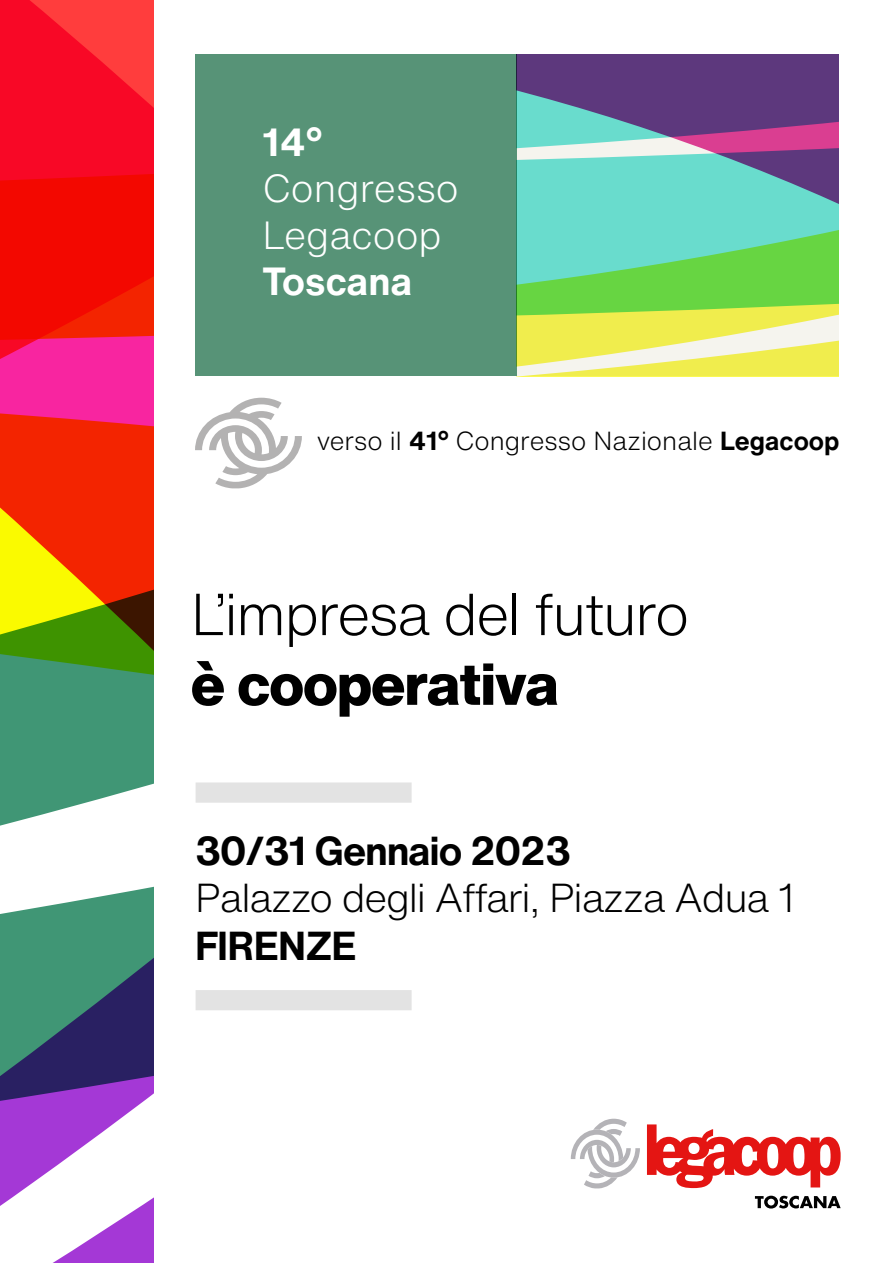
<style>
.page{position:relative;width:893px;height:1263px;background:#fff}
.page>*{position:absolute;margin:0;border:0;box-sizing:border-box;transform-origin:0 0}
.t1{font:300 58.05px "Helvetica Now Text";letter-spacing:-.03em;color:#000}
.t2{font:800 58.05px "Helvetica Now Text";letter-spacing:-.03em;color:#000}
.t3{font:300 39.75px "Helvetica Now Text";letter-spacing:-.03em;color:#000}
.t4{font:700 39.75px "Helvetica Now Text";letter-spacing:-.03em;color:#000}
.t5{font:300 38.55px/46.3px "Helvetica Now Text";color:#fff}
.t6{font:700 38.55px "Helvetica Now Text";color:#fff}
.t7{font:300 25.8px "Helvetica Now Text";color:#000}
.s1{font-weight:700}
</style>
<div class="page">
<div style="left:196px;top:782px;width:216px;height:21px;background:#e3e3e3"></div>
<div style="left:196px;top:990px;width:216px;height:20px;background:#e3e3e3"></div>
<svg style="left:195px;top:398px;width:107px;height:90px"></svg>
<div style="left:195px;top:54px;width:322px;height:322px;background:#579377"></div>
<svg style="left:517px;top:54px;width:322px;height:322px;background:#88b391"></svg>
<svg style="left:571px;top:1119px;width:69px;height:69px"></svg>
<svg style="left:647px;top:1124px;width:194px;height:64px"></svg>
<svg style="left:755px;top:1196px;width:86px;height:12px"></svg>
<svg style="left:0;top:0;width:153px;height:1263px;background:#b96261"></svg>
<h3 class="t6" style="left:263px;top:113px;width:61px">14°</h3>
<h3 class="t5" style="left:263px;top:164px;width:198px">Congresso<br>Legacoop</h3>
<h3 class="t6" style="left:263px;top:252px;width:151px">Toscana</h3>
<p class="t7" style="left:317px;top:421px;width:524px">verso il <span class="s1">41°</span> Congresso Nazionale <span class="s1">Legacoop</span></p>
<h1 class="t1" style="left:191px;top:571px;width:500px">L’impresa del futuro</h1>
<h1 class="t2" style="left:190px;top:640px;width:371px">è cooperativa</h1>
<h2 class="t4" style="left:195px;top:821px;width:378px">30/31 Gennaio 2023</h2>
<h2 class="t3" style="left:195px;top:868px;width:602px">Palazzo degli Affari, Piazza Adua 1</h2>
<h2 class="t4" style="left:195px;top:916px;width:163px">FIRENZE</h2>
</div>
